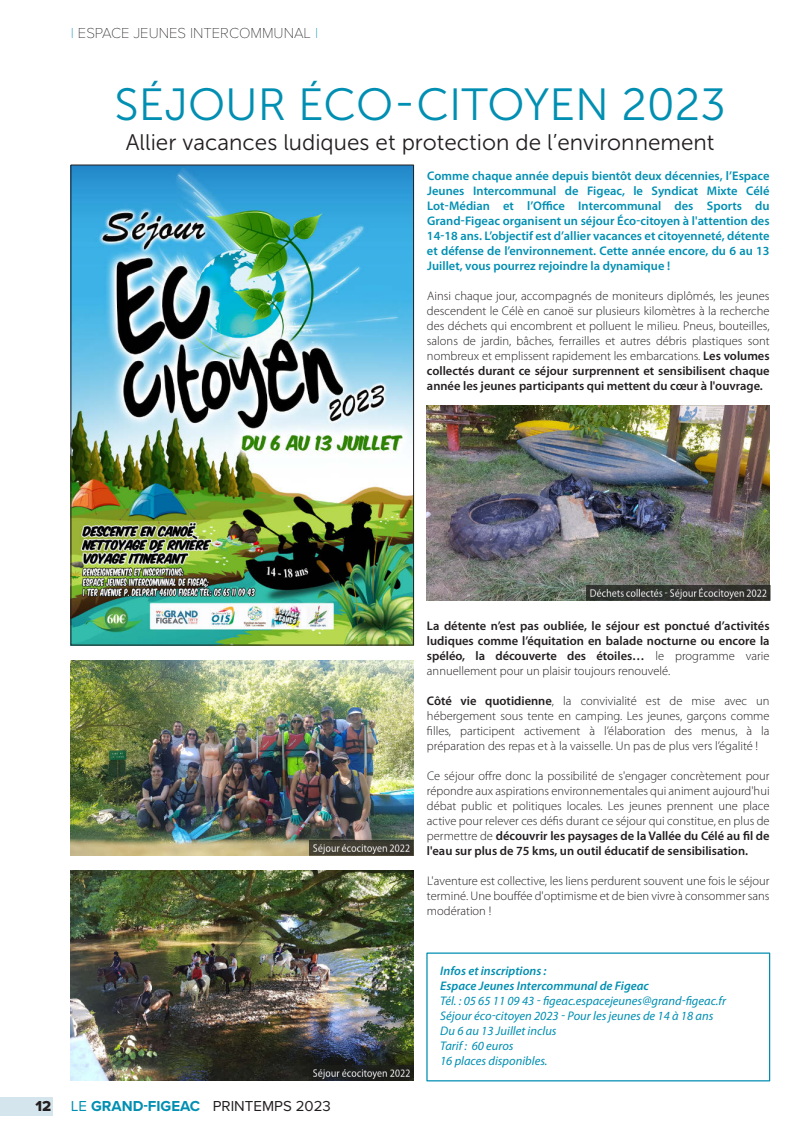
<style>
.page{position:relative;width:798px;height:1134px;background:#fff}
.page>*{position:absolute;margin:0;border:0;box-sizing:border-box;transform-origin:0 0}
.t1{font:45px "Museo Sans 300";color:#008fb2}
.t2{font:22.5px "Museo Sans 300";color:#231f20}
.t3{font:100 15px "Proxima Nova T";color:#231f20}
.t4{font:15px "Proxima Nova";color:#231f20}
.t5{font:15px "Proxima Nova Extrabld";color:#231f20}
.t6{font:300 12.5px/15px "Myriad Pro";color:#231f20;text-align:justify}
.t7{font:600 12.5px/15px "Myriad Pro";color:#008fb2;text-align:justify}
.t8{font:600 12.5px/15px "Myriad Pro";color:#231f20;text-align:justify}
.t9{font:italic 12.5px/15px "Myriad Pro";color:#008fb2}
.t10{font:italic 600 12.5px/15px "Myriad Pro";color:#008fb2}
.s1{color:#ef4056}
.s2{color:#008fb2}
.s3{font-weight:600}
.s4{font-weight:300}
.s5{font-weight:700;color:#008fb2}
</style>
<div class="page">
<div style="left:0;top:1097px;width:53px;height:19px;background:#d5e5ed"></div>
<img style="left:73px;top:167px;width:338px;height:476px">
<img style="left:71px;top:660px;width:342px;height:195px">
<img style="left:71px;top:870px;width:342px;height:210px">
<img style="left:427px;top:405px;width:342px;height:195px">
<img style="left:586px;top:586px;width:183px;height:14px">
<img style="left:310px;top:841px;width:104px;height:14px">
<img style="left:309px;top:1066px;width:104px;height:14px">
<div style="left:426px;top:952px;width:344px;height:129px;border:1px solid #008fb2"></div>
<p class="t3" style="left:71px;top:26px;width:85px"><span class="s1">I</span> RUBRIQUE <span class="s1">I</span></p>
<p class="t3" style="left:78px;top:26px;width:241px">ESPACE J UNES INTERCOMMUNAL <span class="s2">I</span></p>
<h1 class="t1" style="left:114px;top:86px;width:612px">SÉJOUR ÉCO-CITOYEN 2023</h1>
<h2 class="t2" style="left:126px;top:133px;width:590px">Allier vacances ludiques et protection de l’environnement</h2>
<p class="t7" style="left:427px;top:169px;width:344px">Comme chaque année depuis bientôt deux décennies, l’Espace Jeunes Intercommunal de Figeac, le Syndicat Mixte Célé Lot-Médian et l’Office Intercommunal des Sports du Grand-Figeac organisent un séjour Éco-citoyen à l'attention des 14-18 ans. L’objectif est d’allier vacances et citoyenneté, détente et défense de l’environnement. Cette année encore, du 6 au 13<br>Juillet, vous pourrez rejoindre la dynamique !</p>
<p class="t6" style="left:427px;top:289px;width:344px">Ainsi chaque jour, accompagnés de moniteurs diplômés, les jeunes descendent le Célè en canoë sur plusieurs kilomètres à la recherche des déchets qui encombrent et polluent le milieu. Pneus, bouteilles, salons de jardin, bâches, ferrailles et autres débris plastiques sont nombreux et emplissent rapidement les embarcations. <span class="s3">Les volumes collectés durant ce séjour surprennent et sensibilisent chaque année les jeunes participants qui mettent du cœur à l'ouvrage.</span></p>
<p class="t8" style="left:427px;top:619px;width:344px">La détente n’est pas oubliée, le séjour est ponctué d’activités ludiques comme l’équitation en balade nocturne ou encore la spéléo, la découverte des étoiles… <span class="s4">le programme varie annuellement pour un plaisir toujours renouvelé.</span></p>
<p class="t6" style="left:427px;top:694px;width:344px"><span class="s3">Côté vie quotidienne</span>, la convivialité est de mise avec un hébergement sous tente en camping. Les jeunes, garçons comme filles, participent activement à l’élaboration des menus, à la préparation des repas et à la vaisselle. Un pas de plus vers l’égalité !</p>
<p class="t6" style="left:427px;top:769px;width:344px">Ce séjour offre donc la possibilité de s'engager concrètement pour répondre aux aspirations environnementales qui animent aujourd'hui débat public et politiques locales. Les jeunes prennent une place active pour relever ces défis durant ce séjour qui constitue, en plus de permettre de <span class="s3">découvrir les paysages de la Vallée du Célé au fil de l'eau sur plus de 75 kms, un outil éducatif de sensibilisation.</span></p>
<p class="t6" style="left:427px;top:874px;width:344px">L'aventure est collective, les liens perdurent souvent une fois le séjour terminé. Une bouffée d'optimisme et de bien vivre à consommer sans modération !</p>
<p class="t5" style="left:35px;top:1099px;width:17px">12</p>
<p class="t4" style="left:71px;top:1099px;width:261px"><span class="s2">LE</span> <span class="s5">GRAND-FIGEAC</span> PRINTEMPS 2023</p>
<p class="t10" style="left:440px;top:964px;width:210px">Infos et inscriptions :<br>Espace Jeunes Intercommunal de Figeac</p>
<p class="t9" style="left:440px;top:994px;width:287px">Tél. : 05 65 11 09 43 - figeac.espacejeunes@grand-figeac.fr Séjour éco-citoyen 2023 - Pour les jeunes de 14 à 18 ans Du 6 au 13 Juillet inclus<br>Tarif : 60 euros<br>16 places disponibles.</p>
</div>
